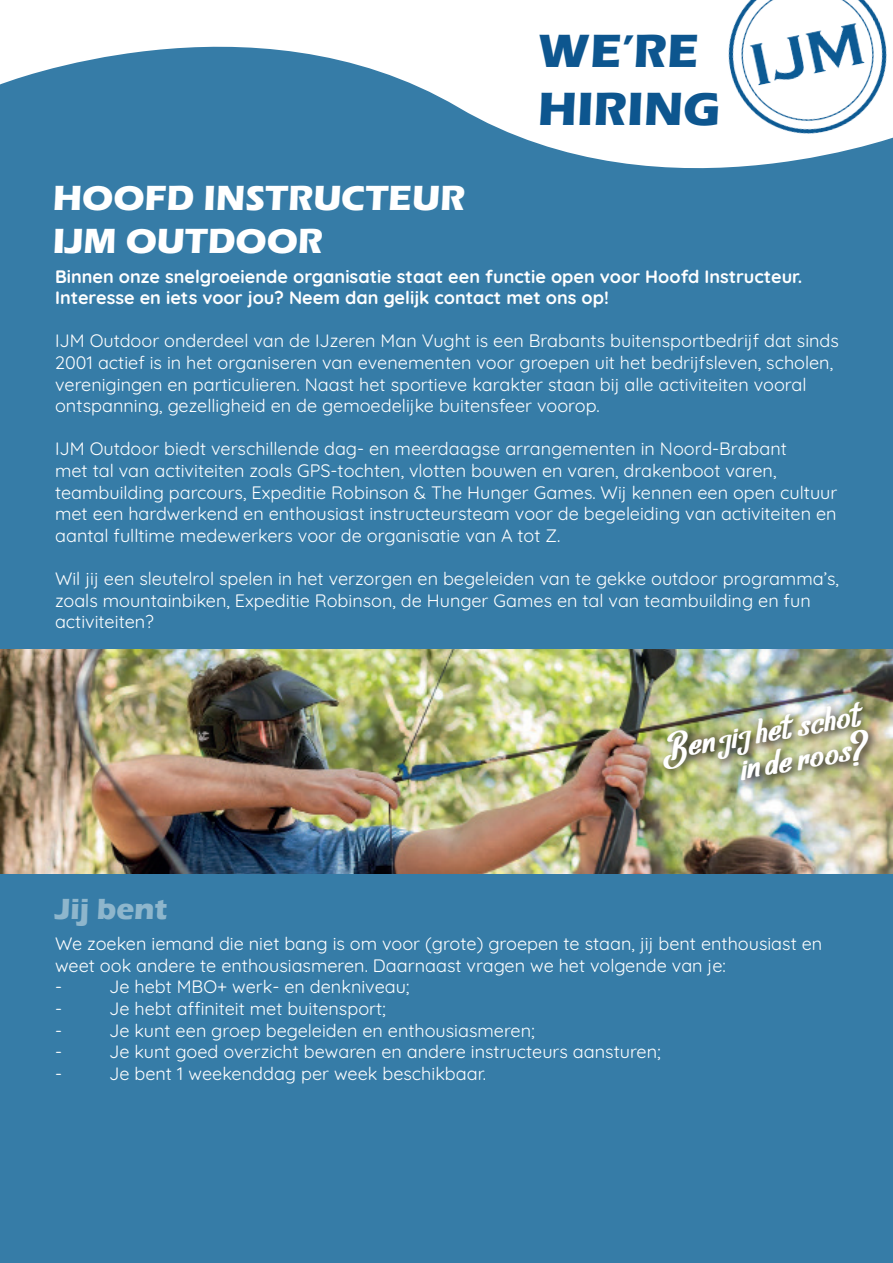
<style>
.page{position:relative;width:893px;height:1263px;background:#fff}
.page>*{position:absolute;margin:0;border:0;box-sizing:border-box;transform-origin:0 0}
.t1{font:700 48px/57.6px "Eras ITC";color:#0d568f}
.t2{font:42px/33px "Aduhai";color:#fff;text-align:right}
.t3{font:700 36px/43.2px "Eras ITC";color:#fff}
.t4{font:700 30px "Eras ITC";color:#8eb6cc}
.t5{font:18px/21.6px "Quicksand";color:#fff}
.t6{font:700 18px/21.6px "Quicksand";color:#fff}
</style>
<div class="page">
<div style="left:0;top:46px;width:893px;height:1217px;background:#367ca7"></div>
<img style="left:719px;top:0;width:174px;height:136px">
<img style="left:0;top:650px;width:893px;height:224px">
<img style="left:659px;top:696px;width:220px;height:95px">
<h1 class="t1" style="left:538px;top:22px;width:184px">WE’RE<br>HIRING</h1>
<h3 class="t3" style="left:53px;top:177px;width:414px">HOOFD INSTRUCTEUR<br>IJM OUTDOOR</h3>
<p class="t6" style="left:55px;top:264px;width:749px">Binnen onze snelgroeiende organisatie staat een functie open voor Hoofd Instructeur.<br>Interesse en iets voor jou? Neem dan gelijk contact met ons op!</p>
<p class="t5" style="left:55px;top:328px;width:785px">IJM Outdoor onderdeel van de IJzeren Man Vught is een Brabants buitensportbedrijf dat sinds 2001 actief is in het organiseren van evenementen voor groepen uit het bedrijfsleven, scholen, verenigingen en particulieren. Naast het sportieve karakter staan bij alle activiteiten vooral ontspanning, gezelligheid en de gemoedelijke buitensfeer voorop.</p>
<p class="t5" style="left:55px;top:436px;width:784px">IJM Outdoor biedt verschillende dag- en meerdaagse arrangementen in Noord-Brabant<br>met tal van activiteiten zoals GPS-tochten, vlotten bouwen en varen, drakenboot varen, teambuilding parcours, Expeditie Robinson &amp; The Hunger Games. Wij kennen een open cultuur met een hardwerkend en enthousiast instructeursteam voor de begeleiding van activiteiten en aantal fulltime medewerkers voor de organisatie van A tot Z.</p>
<p class="t5" style="left:55px;top:566px;width:785px">Wil jij een sleutelrol spelen in het verzorgen en begeleiden van te gekke outdoor programma’s, zoals mountainbiken, Expeditie Robinson, de Hunger Games en tal van teambuilding en fun activiteiten?</p>
<h3 class="t4" style="left:55px;top:892px;width:114px">Jij bent</h3>
<h2 class="t2" style="left:658px;top:733px;width:205px;rotate:-10deg">Ben jij het schot in de roos?</h2>
<p class="t5" style="left:55px;top:931px;width:769px">We zoeken iemand die niet bang is om voor (grote) groepen te staan, jij bent enthousiast en weet ook andere te enthousiasmeren. Daarnaast vragen we het volgende van je:<br>-</p>
<p class="t5" style="left:109px;top:974px;width:302px">Je hebt MBO+ werk- en denkniveau;</p>
<p class="t5" style="left:55px;top:996px;width:9px">-</p>
<p class="t5" style="left:109px;top:996px;width:278px">Je hebt affiniteit met buitensport;</p>
<p class="t5" style="left:55px;top:1017px;width:9px">-</p>
<p class="t5" style="left:109px;top:1017px;width:427px">Je kunt een groep begeleiden en enthousiasmeren;</p>
<p class="t5" style="left:55px;top:1039px;width:9px">-</p>
<p class="t5" style="left:109px;top:1039px;width:553px">Je kunt goed overzicht bewaren en andere instructeurs aansturen;</p>
<p class="t5" style="left:55px;top:1061px;width:9px">-</p>
<p class="t5" style="left:109px;top:1061px;width:379px">Je bent 1 weekenddag per week beschikbaar.</p>
</div>
